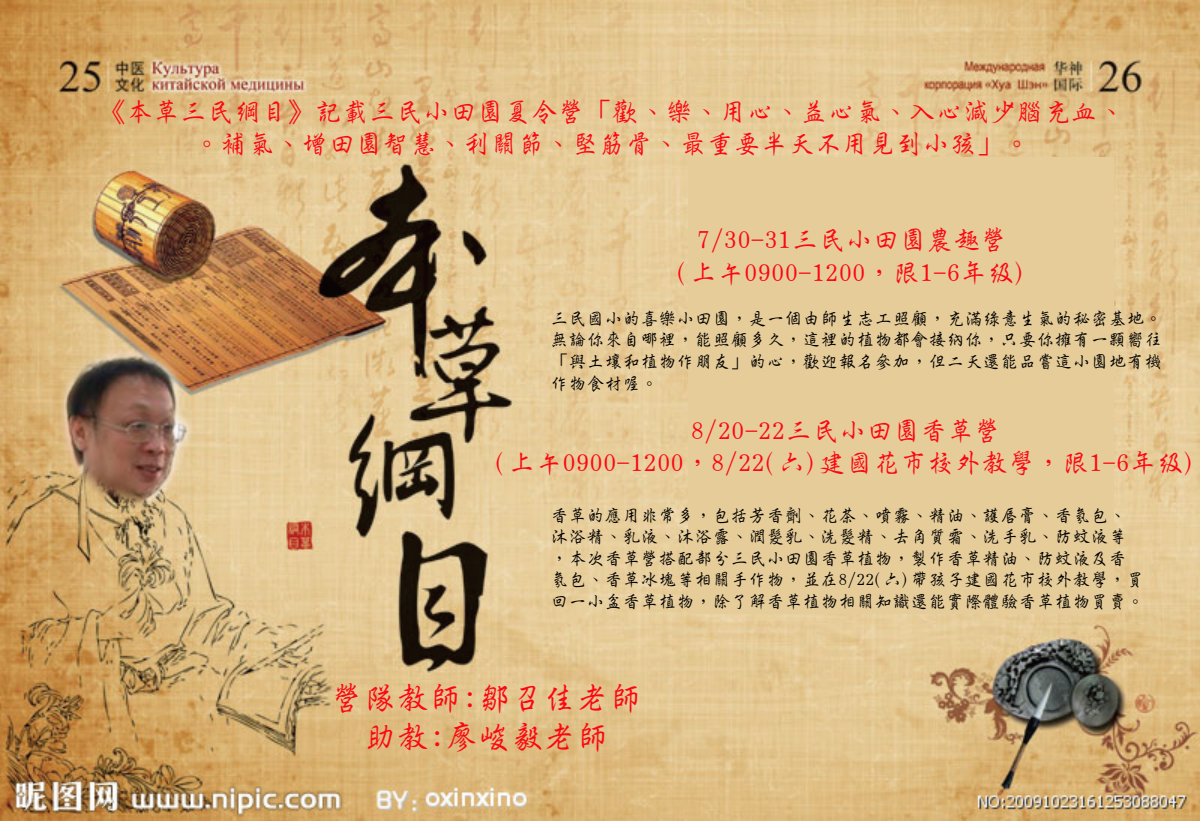
<style>
.page{position:relative;width:1200px;height:821px;background:#fff}
.page>*{position:absolute;margin:0;border:0;box-sizing:border-box;transform-origin:0 0}
.t1{font:32.7px/39.3px "Sin Kai EG Light Big 5";color:#fc0613;text-align:center}
.t2{font:27px/32.4px "Sin Kai EG Light Big 5";color:#fc0613;text-align:center}
.t3{font:18px/21.6px "Sin Kai EG Light Big 5";color:#000}
</style>
<div class="page">
<img style="left:0;top:0;width:1200px;height:820px">
<div style="left:688px;top:158px;width:426px;height:456px;background:#e6cc99"></div>
<img style="left:56px;top:345px;width:142px;height:165px">
<h2 class="t2" style="left:99px;top:96px;width:1027px">《本草三民綱目》記載三民小田園夏令營「歡、樂、用心、益心氣、入心減少腦充血、。補氣、增田園智慧、利關節、堅筋骨、最重要半天不用見到小孩」。</h2>
<h2 class="t2" style="left:677px;top:224px;width:352px">7/30-31三民小田園農趣營<br>(上午0900-1200，限1-6年級)</h2>
<p class="t3" style="left:550px;top:307px;width:613px;text-align:justify">三民國小的喜樂小田園，是一個由師生志工照顧，充滿綠意生氣的秘密基地。無論你來自哪裡，能照顧多久，這裡的植物都會接納你，只要你擁有一顆嚮往「與土壤和植物作朋友」的心，歡迎報名參加，但二天還能品嘗這小園地有機作物食材喔。</p>
<h2 class="t2" style="left:495px;top:414px;width:703px">8/20-22三民小田園香草營<br>(上午0900-1200，8/22(六)建國花市校外教學，限1-6年級)</h2>
<p class="t3" style="left:550px;top:504px;width:595px">香草的應用非常多，包括芳香劑、花茶、噴霧、精油、護唇膏、香氛包、沐浴精、乳液、沐浴露、潤髮乳、洗髮精、去角質霜、洗手乳、防蚊液等，本次香草營搭配部分三民小田園香草植物，製作香草精油、防蚊液及香氛包、香草冰塊等相關手作物，並在8/22(六)帶孩子建國花市校外教學，買回一小盆香草植物，除了解香草植物相關知識還能實際體驗香草植物買賣。</p>
<h1 class="t1" style="left:331px;top:678px;width:313px">營隊教師:鄒召佳老師助教:廖峻毅老師</h1>
</div>
